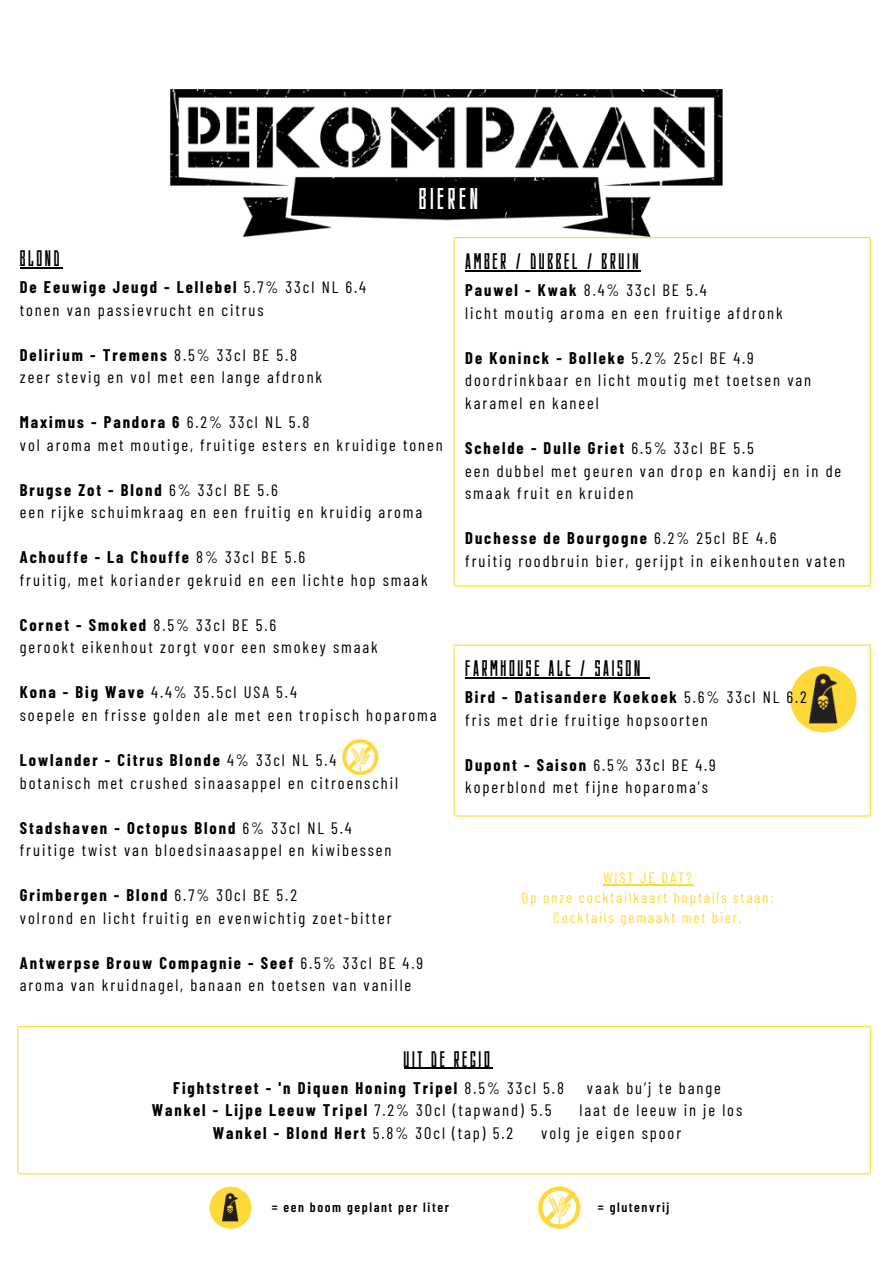
<style>
.page{position:relative;width:893px;height:1264px;background:#fff}
.page>*{position:absolute;margin:0;border:0;box-sizing:border-box;transform-origin:0 0}
.t1{font:30px "ST Agitaciya";letter-spacing:.115em;color:#fff}
.t2{font:22.5px "ST Agitaciya";letter-spacing:.115em;color:#000}
.t3{font:16.5px/22.5px "Barlow Condensed";letter-spacing:.115em;color:#000}
.t4{font:700 16.5px "Barlow Condensed";letter-spacing:.115em;color:#000}
.t5{font:15px/20.2px "Barlow Condensed";letter-spacing:.115em;color:#ffd83a;text-align:center}
.t6{font:600 13.5px "Barlow Condensed";letter-spacing:.115em;color:#000}
.s1{font-weight:700}
.s2{font-weight:400}
</style>
<div class="page">
<svg style="left:453px;top:644px;width:418px;height:172px"></svg>
<svg style="left:17px;top:1026px;width:854px;height:148px"></svg>
<img style="left:171px;top:89px;width:551px;height:148px">
<svg style="left:453px;top:237px;width:417px;height:349px"></svg>
<hr style="left:20px;top:267px;width:42px;height:1px;background:#000">
<div style="left:302px;top:181px;width:289px;height:31px;background:#000"></div>
<hr style="left:465px;top:270px;width:176px;height:2px;background:#000">
<div style="left:209px;top:1186px;width:42px;height:42px;background:#ffd83a;border-radius:50%"></div>
<img style="left:223px;top:1193px;width:16px;height:29px">
<svg style="left:538px;top:1186px;width:42px;height:42px"></svg>
<svg style="left:342px;top:739px;width:36px;height:36px"></svg>
<hr style="left:403px;top:1067px;width:89px;height:2px;background:#000">
<hr style="left:603px;top:884px;width:90px;height:1px;background:#ffd83a">
<h2 class="t1" style="left:419px;top:181px;width:61px">BIEREN</h2>
<h2 class="t2" style="left:20px;top:245px;width:41px">BLOND</h2>
<h2 class="t3" style="left:20px;top:275px;width:348px"><span class="s1">De Eeuwige Jeugd - Lellebel</span> 5.7% 33cl NL 6.4 tonen van passievrucht en citrus</h2>
<h2 class="t3" style="left:20px;top:343px;width:304px"><span class="s1">Delirium - Tremens</span> 8.5% 33cl BE 5.8 zeer stevig en vol met een lange afdronk</h2>
<h2 class="t3" style="left:20px;top:410px;width:424px"><span class="s1">Maximus - Pandora 6</span> 6.2% 33cl NL 5.8<br>vol aroma met moutige, fruitige esters en kruidige tonen</h2>
<h2 class="t3" style="left:20px;top:478px;width:404px"><span class="s1">Brugse Zot - Blond</span> 6% 33cl BE 5.6<br>een rijke schuimkraag en een fruitig en kruidig aroma</h2>
<h2 class="t3" style="left:20px;top:545px;width:409px"><span class="s1">Achouffe - La Chouffe</span> 8% 33cl BE 5.6<br>fruitig, met koriander gekruid en een lichte hop smaak</h2>
<h2 class="t3" style="left:20px;top:613px;width:359px"><span class="s1">Cornet - Smoked</span> 8.5% 33cl BE 5.6<br>gerookt eikenhout zorgt voor een smokey smaak</h2>
<h2 class="t3" style="left:20px;top:680px;width:418px"><span class="s1">Kona - Big Wave</span> 4.4% 35.5cl USA 5.4<br>soepele en frisse golden ale met een tropisch hoparoma</h2>
<h2 class="t3" style="left:20px;top:748px;width:380px"><span class="s1">Lowlander - Citrus Blonde</span> 4% 33cl NL 5.4 botanisch met crushed sinaasappel en citroenschil</h2>
<h2 class="t3" style="left:20px;top:815px;width:373px"><span class="s1">Stadshaven - Octopus Blond</span> 6% 33cl NL 5.4 fruitige twist van bloedsinaasappel en kiwibessen</h2>
<h2 class="t3" style="left:20px;top:883px;width:373px"><span class="s1">Grimbergen - Blond</span> 6.7% 30cl BE 5.2<br>volrond en licht fruitig en evenwichtig zoet-bitter</h2>
<h2 class="t3" style="left:20px;top:950px;width:405px"><span class="s1">Antwerpse Brouw Compagnie - Seef</span> 6.5% 33cl BE 4.9 aroma van kruidnagel, banaan en toetsen van vanille</h2>
<h2 class="t2" style="left:465px;top:248px;width:175px">AMBER / DUBBEL / BRUIN</h2>
<h2 class="t3" style="left:465px;top:278px;width:319px"><span class="s1">Pauwel - Kwak</span> 8.4% 33cl BE 5.4<br>licht moutig aroma en een fruitige afdronk</h2>
<h2 class="t3" style="left:465px;top:346px;width:347px"><span class="s1">De Koninck - Bolleke</span> 5.2% 25cl BE 4.9 doordrinkbaar en licht moutig met toetsen van karamel en kaneel</h2>
<h2 class="t3" style="left:465px;top:436px;width:377px"><span class="s1">Schelde - Dulle Griet</span> 6.5% 33cl BE 5.5<br>een dubbel met geuren van drop en kandij en in de smaak fruit en kruiden</h2>
<p class="t3" style="left:465px;top:526px;width:381px"><span class="s1">Duchesse de Bourgogne</span> 6.2% 25cl BE 4.6<br>fruitig roodbruin bier, gerijpt in eikenhouten vaten</p>
<p class="t2" style="left:465px;top:655px;width:176px">FARMHOUSE ALE / SAISON</p>
<p class="t3" style="left:465px;top:685px;width:343px"><span class="s1">Bird - Datisandere Koekoek</span> 5.6% 33cl NL 6.2 fris met drie fruitige hopsoorten</p>
<h1 class="t3" style="left:465px;top:752px;width:252px"><span class="s1">Dupont - Saison</span> 6.5% 33cl BE 4.9 koperblond met fijne hoparoma’s</h1>
<h2 class="t5" style="left:521px;top:866px;width:253px">WIST JE DAT?<br>Op onze cocktailkaart hoptails staan:<br>Cocktails gemaakt met bier.</h2>
<h2 class="t2" style="left:403px;top:1045px;width:88px">UIT DE REGIO</h2>
<h2 class="t4" style="left:173px;top:1077px;width:392px">Fightstreet - 'n Diquen Honing Tripel <span class="s2">8.5% 33cl 5.8</span></h2>
<h2 class="t3" style="left:587px;top:1075px;width:135px">vaak bu’j te bange</h2>
<h2 class="t4" style="left:152px;top:1099px;width:401px">Wankel - Lijpe Leeuw Tripel <span class="s2">7.2% 30cl (tapwand) 5.5</span></h2>
<h2 class="t3" style="left:579px;top:1098px;width:164px">laat de leeuw in je los</h2>
<h2 class="t4" style="left:213px;top:1122px;width:301px">Wankel - Blond Hert <span class="s2">5.8% 30cl (tap) 5.2</span></h2>
<h2 class="t3" style="left:541px;top:1120px;width:141px">volg je eigen spoor</h2>
<h2 class="t6" style="left:272px;top:1198px;width:179px">= een boom geplant per liter</h2>
<p class="t6" style="left:598px;top:1198px;width:73px">= glutenvrij</p>
</div>
